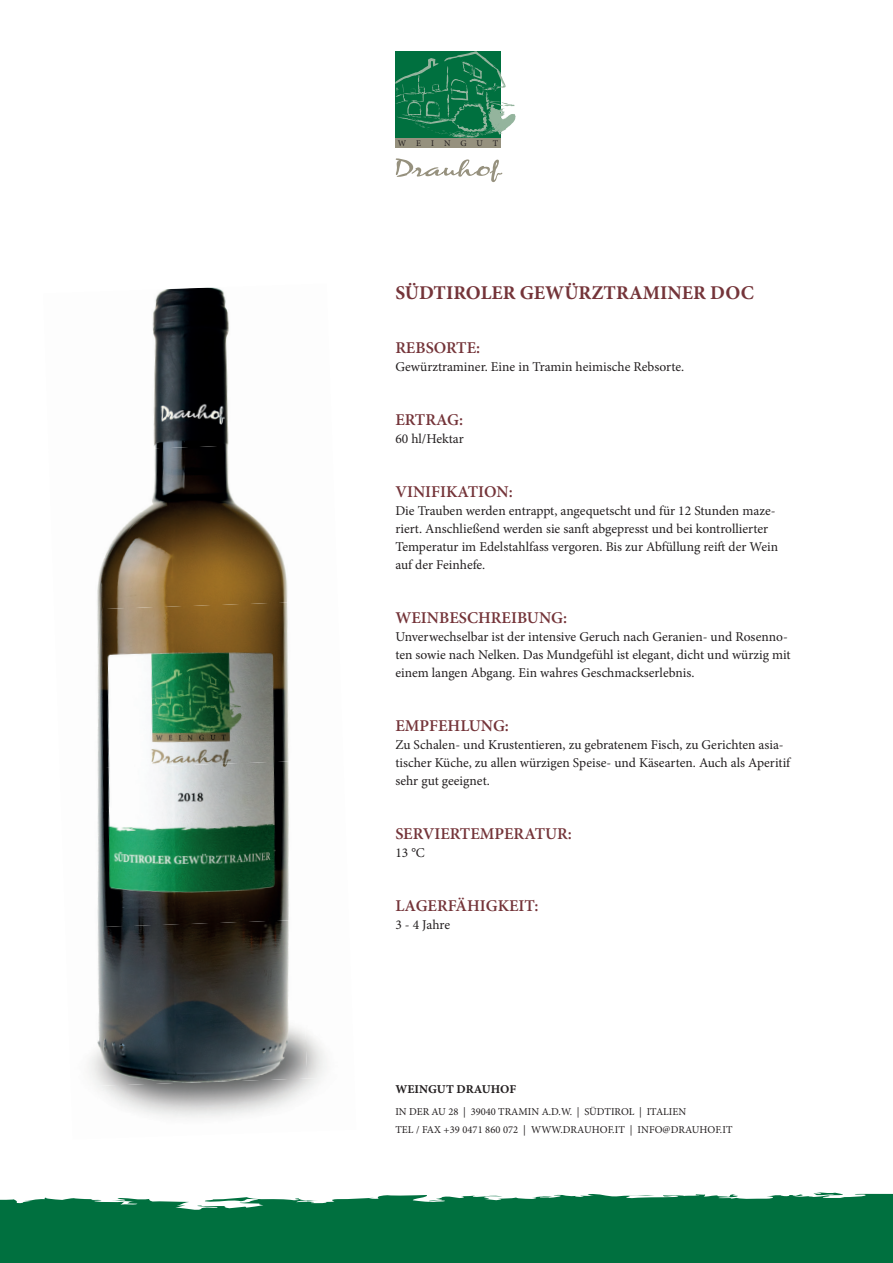
<style>
.page{position:relative;width:893px;height:1263px;background:#fff}
.page>*{position:absolute;margin:0;border:0;box-sizing:border-box;transform-origin:0 0}
.t1{font:700 19.5px "Minion Pro";color:#743439}
.t2{font:600 16.5px "Minion Pro";color:#743439}
.t3{font:13.5px/18px "Minion Pro";color:#231f20}
.t4{font:12px "Minion Pro Bold Capt";color:#231f20}
.t5{font:10.5px/18px "Minion Pro";color:#231f20}
.t6{font:8.7px "Minion Pro";letter-spacing:1.14em;color:#231f20}
</style>
<div class="page">
<svg style="left:0;top:1192px;width:893px;height:71px;background:#177d50"></svg>
<svg style="left:395px;top:158px;width:108px;height:25px"></svg>
<div style="left:395px;top:138px;width:106px;height:10px;background:#96917e"></div>
<svg style="left:395px;top:51px;width:121px;height:87px;background:#318961"></svg>
<img style="left:152px;top:287px;width:77px;height:157px">
<img style="left:97px;top:444px;width:192px;height:158px">
<img style="left:97px;top:602px;width:194px;height:159px">
<img style="left:97px;top:761px;width:194px;height:159px">
<img style="left:88px;top:920px;width:219px;height:157px">
<img style="left:90px;top:1077px;width:247px;height:41px">
<p class="t6" style="left:398px;top:140px;width:102px">WEINGUT</p>
<h1 class="t1" style="left:395px;top:281px;width:360px">SÜDTIROLER GEWÜRZTRAMINER DOC</h1>
<p class="t2" style="left:395px;top:338px;width:86px">REBSORTE:</p>
<p class="t3" style="left:395px;top:359px;width:290px">Gewürztraminer. Eine in Tramin heimische Rebsorte.</p>
<p class="t2" style="left:395px;top:410px;width:69px">ERTRAG:</p>
<p class="t3" style="left:395px;top:431px;width:70px">60 hl/Hektar</p>
<p class="t2" style="left:395px;top:482px;width:119px">VINIFIKATION:</p>
<p class="t3" style="left:395px;top:503px;width:384px">Die Trauben werden entrappt, angequetscht und für 12 Stunden maze&shy;riert. Anschließend werden sie sanft abgepresst und bei kontrollierter Temperatur im Edelstahlfass vergoren. Bis zur Abfüllung reift der Wein auf der Feinhefe.</p>
<p class="t2" style="left:395px;top:608px;width:173px">WEINBESCHREIBUNG:</p>
<p class="t3" style="left:395px;top:629px;width:397px">Unverwechselbar ist der intensive Geruch nach Geranien- und Rosenno&shy;ten sowie nach Nelken. Das Mundgefühl ist elegant, dicht und würzig mit einem langen Abgang. Ein wahres Geschmackserlebnis.</p>
<p class="t2" style="left:395px;top:716px;width:115px">EMPFEHLUNG:</p>
<p class="t3" style="left:395px;top:737px;width:396px">Zu Schalen- und Krustentieren, zu gebratenem Fisch, zu Gerichten asia&shy;tischer Küche, zu allen würzigen Speise- und Käsearten. Auch als Aperitif sehr gut geeignet.</p>
<p class="t2" style="left:395px;top:824px;width:178px">SERVIERTEMPERATUR:</p>
<p class="t3" style="left:395px;top:845px;width:31px">13 °C</p>
<p class="t2" style="left:395px;top:896px;width:145px">LAGERFÄHIGKEIT:</p>
<p class="t3" style="left:395px;top:917px;width:56px">3 - 4 Jahre</p>
<p class="t4" style="left:395px;top:1082px;width:122px">WEINGUT DRAUHOF</p>
<p class="t5" style="left:395px;top:1104px;width:339px">IN DER AU 28 | 39040 TRAMIN A.D.W. | SÜDTIROL | ITALIEN<br>TEL / FAX +39 0471 860 072 | WWW.DRAUHOF.IT | INFO@DRAUHOF.IT</p>
</div>
